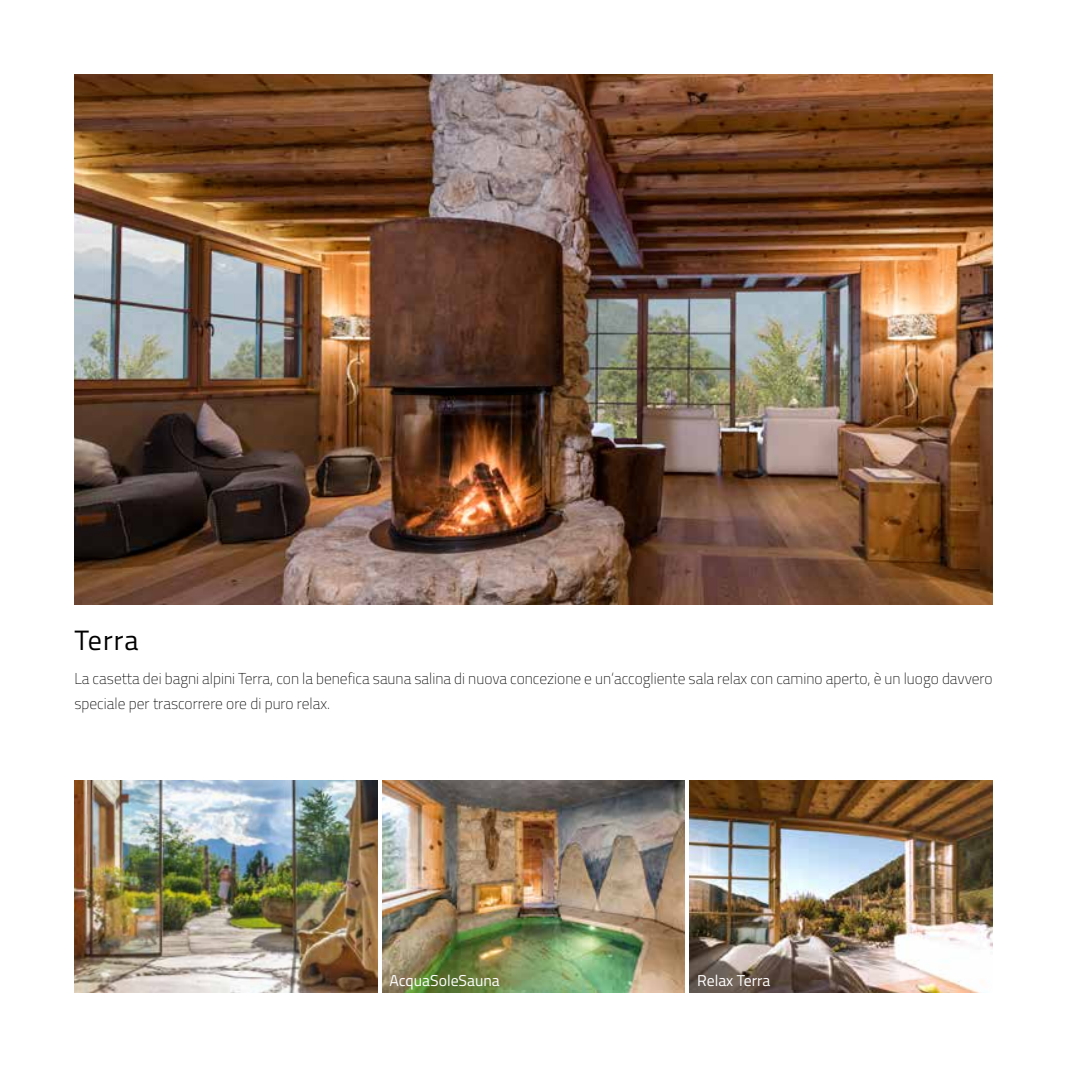
<style>
.page{position:relative;width:1067px;height:1067px;background:#fff}
.page>*{position:absolute;margin:0;border:0;box-sizing:border-box;transform-origin:0 0}
.t1{font:28px "Titillium";letter-spacing:.04em;color:#000}
.t2{font:100 15.75px/24.5px "Titillium";color:#000}
.t3{font:15.75px "Titillium";color:#fff}
</style>
<div class="page">
<img style="left:74px;top:74px;width:918px;height:530px">
<img style="left:74px;top:780px;width:303px;height:212px">
<img style="left:382px;top:780px;width:303px;height:212px">
<img style="left:690px;top:780px;width:302px;height:212px">
<h1 class="t1" style="left:74px;top:619px;width:66px">Terra</h1>
<p class="t2" style="left:74px;top:666px;width:919px">La casetta dei bagni alpini Terra, con la benefica sauna salina di nuova concezione e un‘accogliente sala relax con camino aperto, è un luogo davvero speciale per trascorrere ore di puro relax.</p>
<p class="t3" style="left:389px;top:968px;width:112px">AcquaSoleSauna</p>
<p class="t3" style="left:697px;top:968px;width:75px">Relax Terra</p>
</div>
